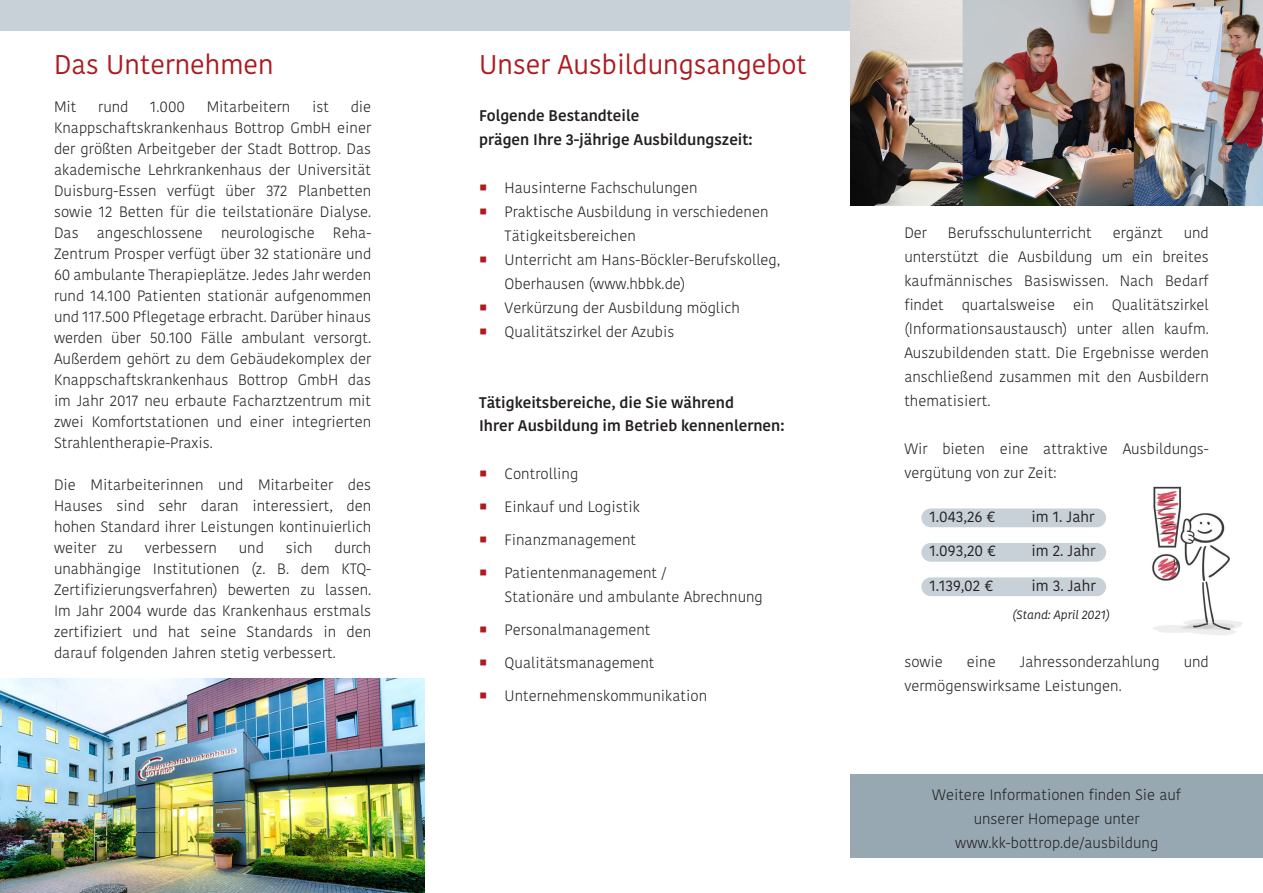
<style>
.page{position:relative;width:1263px;height:893px;background:#fff}
.page>*{position:absolute;margin:0;border:0;box-sizing:border-box;transform-origin:0 0}
.Header_Flyer_Rot{font:27px "Kohinoor";color:#ae1a1e}
.Zwischen-Headline{font:500 15.3px "Kohinoor";color:#231f20}
.Fließtext{font:300 15px/21px "Kohinoor";color:#231f20}
.Fließtext-2{font:15px "Kohinoor";color:#231f20}
.Fließtext-3{font:italic 12px "Kohinoor";color:#231f20}
</style>
<div class="page">
<div style="left:850px;top:774px;width:413px;height:84px;background:#97a8b2"></div>
<div style="left:0;top:0;width:1263px;height:30px;background:#c7d1d7"></div>
<img style="left:1152px;top:486px;width:90px;height:149px">
<div style="left:921px;top:508px;width:185px;height:19px;background:#c7d1d7;border-radius:9px"></div>
<div style="left:921px;top:543px;width:185px;height:19px;background:#c7d1d7;border-radius:9px"></div>
<div style="left:921px;top:577px;width:185px;height:19px;background:#c7d1d7;border-radius:9px"></div>
<img style="left:850px;top:0;width:413px;height:206px">
<img style="left:0;top:679px;width:425px;height:214px">
<p class="Header_Flyer_Rot" style="left:54px;top:48px;width:221px">Das Unternehmen</p>
<p class="Header_Flyer_Rot" style="left:479px;top:48px;width:329px">Unser Ausbildungsangebot</p>
<p class="Fließtext" style="left:54px;top:96px;width:24px">Mit</p>
<p class="Fließtext" style="left:98px;top:96px;width:32px">rund</p>
<p class="Fließtext" style="left:150px;top:96px;width:36px">1.000</p>
<p class="Fließtext" style="left:207px;top:96px;width:85px">Mitarbeitern</p>
<p class="Fließtext" style="left:312px;top:96px;width:18px">ist</p>
<p class="Fließtext" style="left:54px;top:96px;width:319px;text-align:justify;text-indent:297px">die Knappschaftskrankenhaus Bottrop GmbH einer der größten Arbeitgeber der Stadt Bottrop. Das akademische Lehrkrankenhaus der Universität Duisburg-Essen verfügt über 372 Planbetten sowie 12 Betten für die teilstationäre Dialyse.<br>Das angeschlossene neurologische Reha-Zentrum Prosper verfügt über 32 stationäre und 60 ambulante Therapieplätze. Jedes Jahr werden rund 14.100 Patienten stationär aufgenommen und 117.500 Pflegetage erbracht. Darüber hinaus werden über 50.100 Fälle ambulant versorgt.<br>Außerdem gehört zu dem Gebäudekomplex der Knappschaftskrankenhaus Bottrop GmbH das im Jahr 2017 neu erbaute Facharztzentrum mit zwei Komfortstationen und einer integrierten Strahlentherapie-Praxis.</p>
<p class="Fließtext" style="left:54px;top:474px;width:319px;text-align:justify">Die Mitarbeiterinnen und Mitarbeiter des Hauses sind sehr daran interessiert, den hohen Standard ihrer Leistungen kontinuierlich weiter zu</p>
<p class="Zwischen-Headline" style="left:479px;top:106px;width:162px">Folgende Bestandteile</p>
<p class="Zwischen-Headline" style="left:479px;top:130px;width:275px">prägen Ihre 3-jährige Ausbildungszeit:</p>
<p class="Fließtext" style="left:505px;top:177px;width:194px">Hausinterne Fachschulungen</p>
<p class="Fließtext" style="left:505px;top:200px;width:265px;line-height:24px">Praktische Ausbildung in verschiedenen<br>Tätigkeitsbereichen</p>
<p class="Fließtext" style="left:505px;top:248px;width:277px;line-height:24px">Unterricht am Hans-Böckler-Berufskolleg,<br>Oberhausen (www.hbbk.de)</p>
<p class="Fließtext" style="left:505px;top:297px;width:237px">Verkürzung der Ausbildung möglich</p>
<p class="Fließtext" style="left:505px;top:321px;width:171px">Qualitätszirkel der Azubis</p>
<p class="Zwischen-Headline" style="left:479px;top:393px;width:256px">Tätigkeitsbereiche, die Sie während</p>
<p class="Zwischen-Headline" style="left:479px;top:416px;width:307px">Ihrer Ausbildung im Betrieb kennenlernen:</p>
<p class="Fließtext" style="left:505px;top:464px;width:75px">Controlling</p>
<p class="Fließtext" style="left:505px;top:497px;width:137px">Einkauf und Logistik</p>
<p class="Fließtext" style="left:505px;top:530px;width:133px">Finanzmanagement</p>
<p class="Fließtext" style="left:505px;top:561px;width:260px;line-height:24px">Patientenmanagement /<br>Stationäre und ambulante Abrechnung</p>
<p class="Fließtext" style="left:505px;top:620px;width:147px">Personalmanagement</p>
<p class="Fließtext" style="left:505px;top:653px;width:151px">Qualitätsmanagement</p>
<p class="Fließtext" style="left:505px;top:686px;width:204px">Unternehmenskommunikation</p>
<p class="Fließtext" style="left:54px;top:537px;width:319px;text-align:justify;text-indent:280px">durch unabhängige Institutionen (z. B. dem KTQ-Zertifizierungsverfahren) bewerten zu lassen.<br>Im Jahr 2004 wurde das Krankenhaus erstmals zertifiziert und hat seine Standards in den darauf folgenden Jahren stetig verbessert.</p>
<p class="Fließtext" style="left:145px;top:537px;width:74px">verbessern</p>
<p class="Fließtext" style="left:239px;top:537px;width:27px">und</p>
<p class="Fließtext" style="left:286px;top:537px;width:28px">sich</p>
<p class="Fließtext" style="left:904px;top:222px;width:24px">Der</p>
<p class="Fließtext" style="left:948px;top:222px;width:145px">Berufsschulunterricht</p>
<p class="Fließtext" style="left:1113px;top:222px;width:52px">ergänzt</p>
<p class="Fließtext" style="left:904px;top:221px;width:306px;line-height:24px;text-align:justify;text-indent:279px">und unterstützt die Ausbildung um ein breites kaufmännisches Basiswissen. Nach Bedarf findet quartalsweise ein Qualitätszirkel (Informationsaustausch) unter allen kaufm.<br>Auszubildenden statt. Die Ergebnisse werden anschließend zusammen mit den Ausbildern thematisiert.</p>
<p class="Fließtext" style="left:904px;top:437px;width:306px;line-height:24px">Wir bieten eine attraktive Ausbildungs&shy;vergütung von zur Zeit:</p>
<p class="Fließtext-2" style="left:929px;top:507px;width:68px">1.043,26 €</p>
<p class="Fließtext-2" style="left:1031px;top:507px;width:65px">im 1. Jahr</p>
<p class="Fließtext-2" style="left:929px;top:542px;width:68px">1.093,20 €</p>
<p class="Fließtext-2" style="left:1031px;top:542px;width:66px">im 2. Jahr</p>
<p class="Fließtext-2" style="left:929px;top:576px;width:65px">1.139,02 €</p>
<p class="Fließtext-2" style="left:1031px;top:576px;width:66px">im 3. Jahr</p>
<p class="Fließtext-3" style="left:1012px;top:607px;width:99px">(Stand: April 2021)</p>
<p class="Fließtext" style="left:904px;top:651px;width:40px">sowie</p>
<p class="Fließtext" style="left:967px;top:651px;width:30px">eine</p>
<p class="Fließtext" style="left:1020px;top:651px;width:141px">Jahressonderzahlung</p>
<p class="Fließtext" style="left:1184px;top:651px;width:27px">und</p>
<p class="Fließtext" style="left:904px;top:675px;width:219px">vermögenswirksame Leistungen.</p>
<p class="Fließtext" style="left:932px;top:783px;width:250px;line-height:24px;text-align:center">Weitere Informationen finden Sie auf unserer Homepage unter www.kk-bottrop.de/ausbildung</p>
</div>
